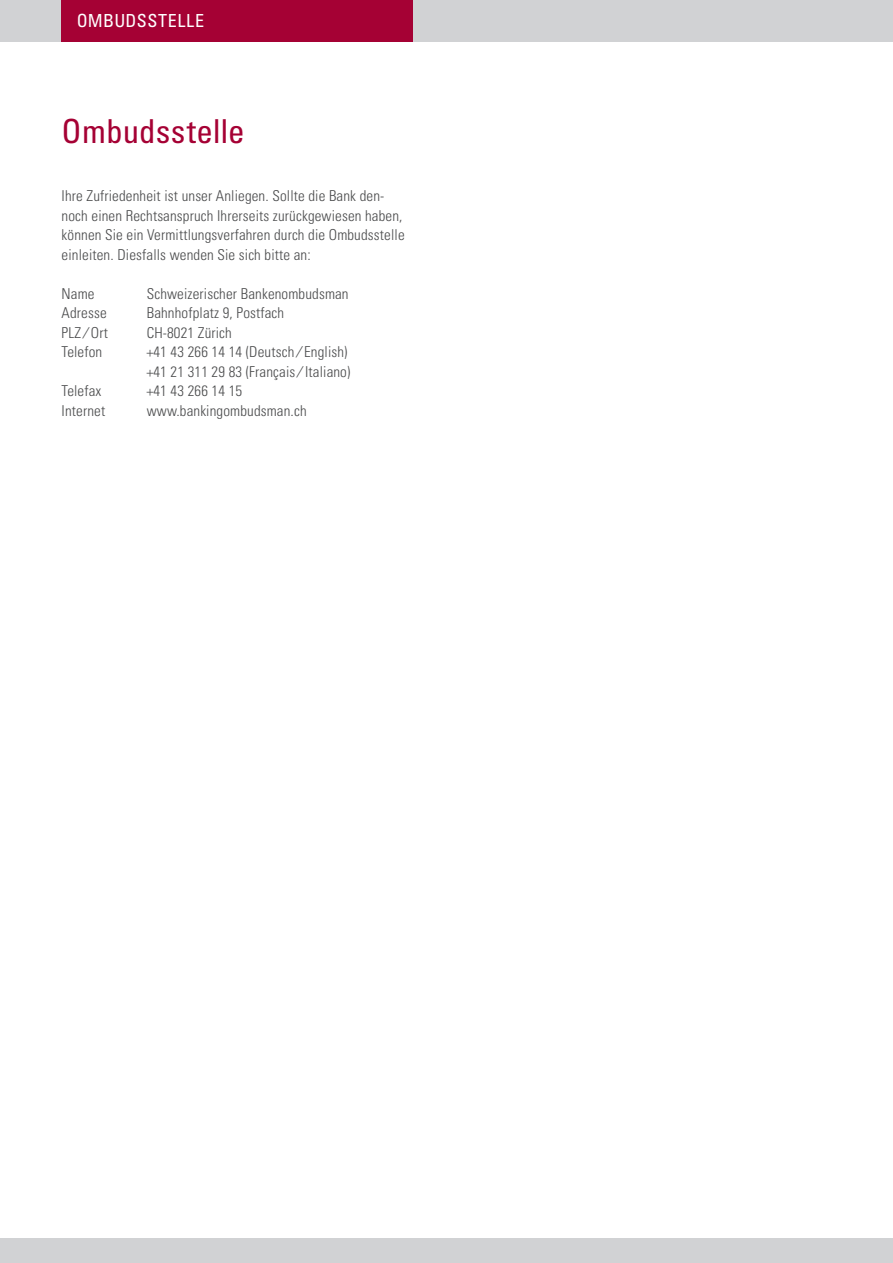
<style>
.page{position:relative;width:893px;height:1263px;background:#fff}
.page>*{position:absolute;margin:0;border:0;box-sizing:border-box;transform-origin:0 0}
.SLF_Haupttitel_Rot_I{font:condensed 33px "Univers LT Pro";letter-spacing:.005em;color:#a50134}
.t1{font:condensed 18px "Univers LT Pro";letter-spacing:.025em;color:#fff}
.SLF_Untertitel_Grau{font:300 condensed 15px/19.5px "Univers LT Pro";letter-spacing:.01em;color:#4b4c4d}
</style>
<div class="page">
<div style="left:0;top:0;width:893px;height:42px;background:#d1d2d4"></div>
<hr style="left:892px;top:0;width:1px;height:1263px;background:#a50134">
<div style="left:62px;top:0;width:351px;height:42px;background:#a50134"></div>
<div style="left:0;top:1238px;width:893px;height:25px;background:#d1d2d4"></div>
<p class="t1" style="left:77px;top:10px;width:129px">OMBUDSSTELLE</p>
<p class="SLF_Haupttitel_Rot_I" style="left:62px;top:110px;width:185px">Ombudsstelle</p>
<p class="SLF_Untertitel_Grau" style="left:62px;top:185px;width:344px">Ihre Zufriedenheit ist unser Anliegen. Sollte die Bank den&shy;noch einen Rechtsanspruch Ihrerseits zurückgewiesen haben, können Sie ein Vermittlungsverfahren durch die Ombudsstelle einleiten. Diesfalls wenden Sie sich bitte an:</p>
<p class="SLF_Untertitel_Grau" style="left:62px;top:283px;width:34px">Name</p>
<p class="SLF_Untertitel_Grau" style="left:147px;top:283px;width:203px">Schweizerischer Bankenombudsman</p>
<p class="SLF_Untertitel_Grau" style="left:62px;top:302px;width:47px">Adresse</p>
<p class="SLF_Untertitel_Grau" style="left:147px;top:302px;width:139px">Bahnhofplatz 9, Postfach</p>
<p class="SLF_Untertitel_Grau" style="left:62px;top:322px;width:48px">PLZ / Ort</p>
<p class="SLF_Untertitel_Grau" style="left:147px;top:322px;width:87px">CH-8021 Zürich</p>
<p class="SLF_Untertitel_Grau" style="left:62px;top:341px;width:42px">Telefon</p>
<p class="SLF_Untertitel_Grau" style="left:147px;top:341px;width:202px">+41 43 266 14 14 (Deutsch / English)</p>
<p class="SLF_Untertitel_Grau" style="left:147px;top:361px;width:205px">+41 21 311 29 83 (Français / Italiano)</p>
<p class="SLF_Untertitel_Grau" style="left:62px;top:380px;width:41px">Telefax</p>
<p class="SLF_Untertitel_Grau" style="left:147px;top:380px;width:97px">+41 43 266 14 15</p>
<p class="SLF_Untertitel_Grau" style="left:62px;top:400px;width:45px">Internet</p>
<p class="SLF_Untertitel_Grau" style="left:147px;top:400px;width:161px">www.bankingombudsman.ch</p>
</div>
